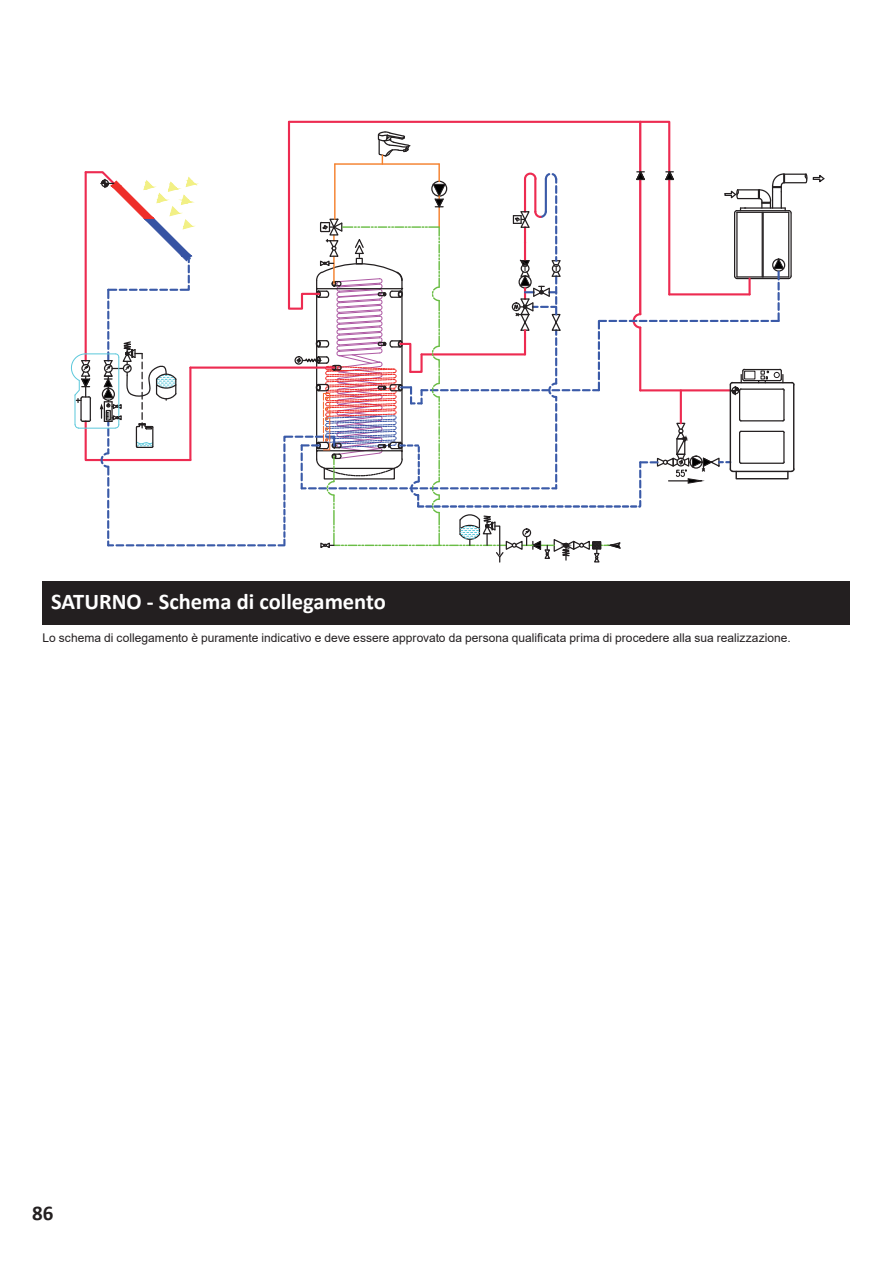
<style>
.page{position:relative;width:893px;height:1263px;background:#fff}
.page>*{position:absolute;margin:0;border:0;box-sizing:border-box;transform-origin:0 0}
.t1{font:700 22.5px "Calibri";color:#fff}
.t2{font:700 21px "Calibri";color:#231f20}
.t3{font:12px "Arial";color:#231f20}
</style>
<div class="page">
<div style="left:43px;top:581px;width:807px;height:44px;background:#231f20"></div>
<svg style="left:71px;top:120px;width:754px;height:443px"></svg>
<h1 class="t1" style="left:51px;top:586px;width:336px">SATURNO - Schema di collegamento</h1>
<p class="t3" style="left:43px;top:630px;width:750px">Lo schema di collegamento è puramente indicativo e deve essere approvato da persona qualificata prima di procedere alla sua realizzazione.</p>
<h2 class="t2" style="left:32px;top:1198px;width:23px">86</h2>
</div>
